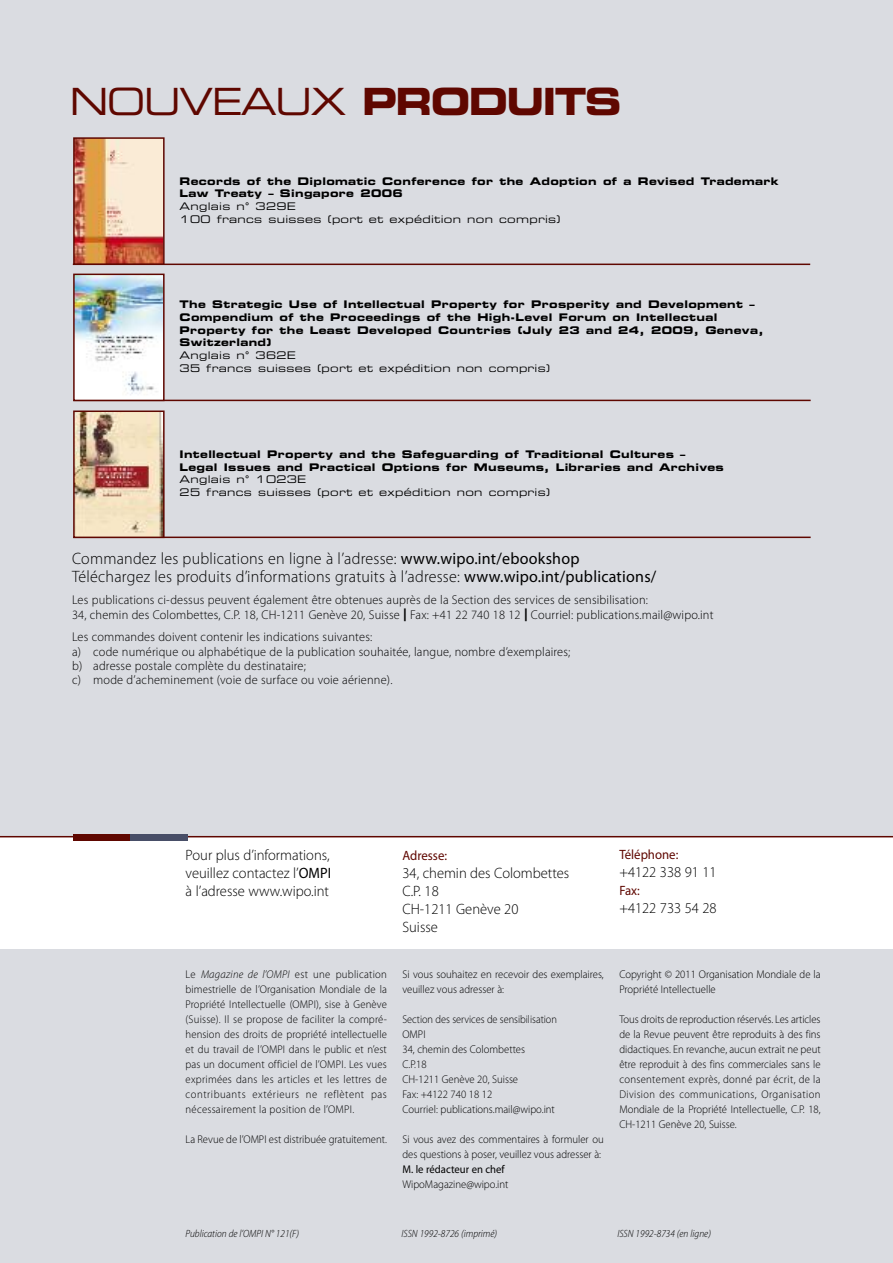
<style>
.page{position:relative;width:893px;height:1263px;background:#dadce1}
.page>*{position:absolute;margin:0;border:0;box-sizing:border-box;transform-origin:0 0}
.t1{font:37.5px "Eurostile LT Std Ex 2";letter-spacing:-.05em;color:#5f0700;scale:.95 1}
.t2{font:300 16.5px/18px "Myriad Pro";letter-spacing:.015em;color:#000}
.t3{font:300 15px/18px "Myriad Pro";color:#000;text-align:justify}
.t4{font:13.5px "Myriad Pro";color:#5f0700;scale:.95 1}
.t5{font:300 12.75px/14.2px "Myriad Pro";letter-spacing:.015em;color:#000}
.t6{font:300 11.25px/15px "Myriad Pro";color:#000;scale:.95 1}
.t7{font:300 11.25px/15px "Myriad Pro";color:#000;scale:.92 1}
.t8{font:11.25px "Myriad Pro";color:#000;scale:.95 1}
.t9{font:10.5px/12.8px "Eurostile LT Std Bold Ex 2";letter-spacing:.03em;color:#000}
.t10{font:10.5px/12.8px "Eurostile LT Std Ex 2";letter-spacing:.03em;color:#000}
.t11{font:italic 300 semi-condensed 10.5px "Myriad Pro";color:#000}
.s1{font-family:"Eurostile LT Std Bold Ex 2"}
.s2{font-weight:400}
.s3{font-weight:900}
.s4{font-style:italic}
</style>
<div class="page">
<div style="left:0;top:837px;width:893px;height:111px;background:#fff"></div>
<hr style="left:0;top:836px;width:893px;height:1px;background:#5f0700">
<div style="left:73px;top:834px;width:58px;height:6px;background:#5f0700"></div>
<div style="left:131px;top:834px;width:57px;height:6px;background:#484e67"></div>
<hr style="left:73px;top:264px;width:737px;height:1px;background:#5f0700">
<hr style="left:73px;top:400px;width:738px;height:1px;background:#5f0700">
<img style="left:76px;top:140px;width:86px;height:122px">
<div style="left:73px;top:137px;width:92px;height:128px;border:2px solid #5f0700"></div>
<img style="left:76px;top:277px;width:86px;height:121px">
<div style="left:73px;top:274px;width:92px;height:127px;border:2px solid #5f0700"></div>
<hr style="left:73px;top:537px;width:738px;height:1px;background:#5f0700">
<img style="left:76px;top:413px;width:86px;height:122px">
<div style="left:73px;top:410px;width:92px;height:128px;border:2px solid #5f0700"></div>
<h1 class="t1" style="left:70px;top:88px;width:582px">NOUVEAUX <span class="s1">PRODUITS</span></h1>
<p class="t9" style="left:180px;top:175px;width:601px">Records of the Diplomatic Conference for the Adoption of a Revised Trademark<br>Law Treaty – Singapore 2006</p>
<p class="t10" style="left:180px;top:201px;width:382px">Anglais n° 329E<br>100 francs suisses (port et expédition non compris)</p>
<p class="t9" style="left:180px;top:299px;width:585px">The Strategic Use of Intellectual Property for Prosperity and Development – Compendium of the Proceedings of the High-Level Forum on Intellectual Property for the Least Developed Countries (July 23 and 24, 2009, Geneva, Switzerland)</p>
<p class="t10" style="left:180px;top:350px;width:372px">Anglais n° 362E<br>35 francs suisses (port et expédition non compris)</p>
<p class="t9" style="left:180px;top:449px;width:546px">Intellectual Property and the Safeguarding of Traditional Cultures –<br>Legal Issues and Practical Options for Museums, Libraries and Archives</p>
<p class="t10" style="left:180px;top:474px;width:372px">Anglais n° 1023E<br>25 francs suisses (port et expédition non compris)</p>
<h2 class="t2" style="left:72px;top:550px;width:586px">Commandez les publications en ligne à l’adresse: <span class="s2">www.wipo.int/ebookshop<br></span>Téléchargez les produits d’informations gratuits à l’adresse: <span class="s2">www.wipo.int/publications/</span></h2>
<p class="t5" style="left:72px;top:594px;width:643px">Les publications ci-dessus peuvent également être obtenues auprès de la Section des services de sensibilisation:<br>34, chemin des Colombettes, C.P. 18, CH-1211 Genève 20, Suisse <span class="s3">|</span> Fax: +41 22 740 18 12 <span class="s3">|</span> Courriel: publications.mail@wipo.int</p>
<p class="t5" style="left:72px;top:631px;width:500px">Les commandes doivent contenir les indications suivantes:<br>a) code numérique ou alphabétique de la publication souhaitée, langue, nombre d’exemplaires; b) adresse postale complète du destinataire;<br>c) mode d’acheminement (voie de surface ou voie aérienne).</p>
<h3 class="t3" style="left:186px;top:847px;width:147px">Pour plus d’informations, veuillez contactez l’<span class="s2">OMPI </span>à l’adresse www.wipo.int</h3>
<p class="t4" style="left:402px;top:850px;width:48px">Adresse:</p>
<h3 class="t3" style="left:402px;top:865px;width:168px;text-align:left">34, chemin des Colombettes<br>C.P. 18<br>CH-1211 Genève 20<br>Suisse</h3>
<p class="t6" style="left:186px;top:967px;width:213px;text-align:justify">Le <span class="s4">Magazine de l’OMPI</span> est une publication bimestrielle de l’Organisation Mondiale de la Propriété Intellectuelle (OMPI), sise à Genève (Suisse). Il se propose de faciliter la compré&shy;hension des droits de propriété intellectuelle et du travail de l’OMPI dans le public et n’est pas un document officiel de l’OMPI. Les vues exprimées dans les articles et les lettres de contribuants extérieurs ne reflètent pas nécessairement la position de l’OMPI.</p>
<p class="t6" style="left:186px;top:1132px;width:213px">La Revue de l’OMPI est distribuée gratuitement.</p>
<p class="t6" style="left:402px;top:967px;width:213px">Si vous souhaitez en recevoir des exemplaires, veuillez vous adresser à:</p>
<p class="t7" style="left:402px;top:1012px;width:169px">Section des services de sensibilisation<br>OMPI<br>34, chemin des Colombettes<br>C.P.18<br>CH-1211 Genève 20, Suisse<br>Fax: +4122 740 18 12<br>Courriel: publications.mail@wipo.int</p>
<p class="t6" style="left:402px;top:1132px;width:213px">Si vous avez des commentaires à formuler ou des questions à poser, veuillez vous adresser à:</p>
<p class="t8" style="left:402px;top:1164px;width:109px">M. le rédacteur en chef</p>
<p class="t6" style="left:402px;top:1177px;width:113px">WipoMagazine@wipo.int</p>
<p class="t4" style="left:619px;top:849px;width:64px">Téléphone:</p>
<h3 class="t3" style="left:619px;top:864px;width:99px">+4122 338 91 11</h3>
<p class="t4" style="left:619px;top:885px;width:23px">Fax:</p>
<h3 class="t3" style="left:619px;top:900px;width:99px">+4122 733 54 28</h3>
<p class="t6" style="left:619px;top:967px;width:213px">Copyright © 2011 Organisation Mondiale de la<br>Propriété Intellectuelle</p>
<p class="t6" style="left:619px;top:1012px;width:213px;text-align:justify">Tous droits de reproduction réservés. Les articles de la Revue peuvent être reproduits à des fins didactiques. En revanche, aucun extrait ne peut être reproduit à des fins commerciales sans le consentement exprès, donné par écrit, de la Division des communications, Organisation Mondiale de la Propriété Intellectuelle, C.P. 18, CH-1211 Genève 20, Suisse.</p>
<p class="t11" style="left:186px;top:1230px;width:115px">Publication de l’OMPI N° 121(F)</p>
<p class="t11" style="left:401px;top:1230px;width:97px">ISSN 1992-8726 (imprimé)</p>
<p class="t11" style="left:617px;top:1230px;width:95px">ISSN 1992-8734 (en ligne)</p>
</div>
